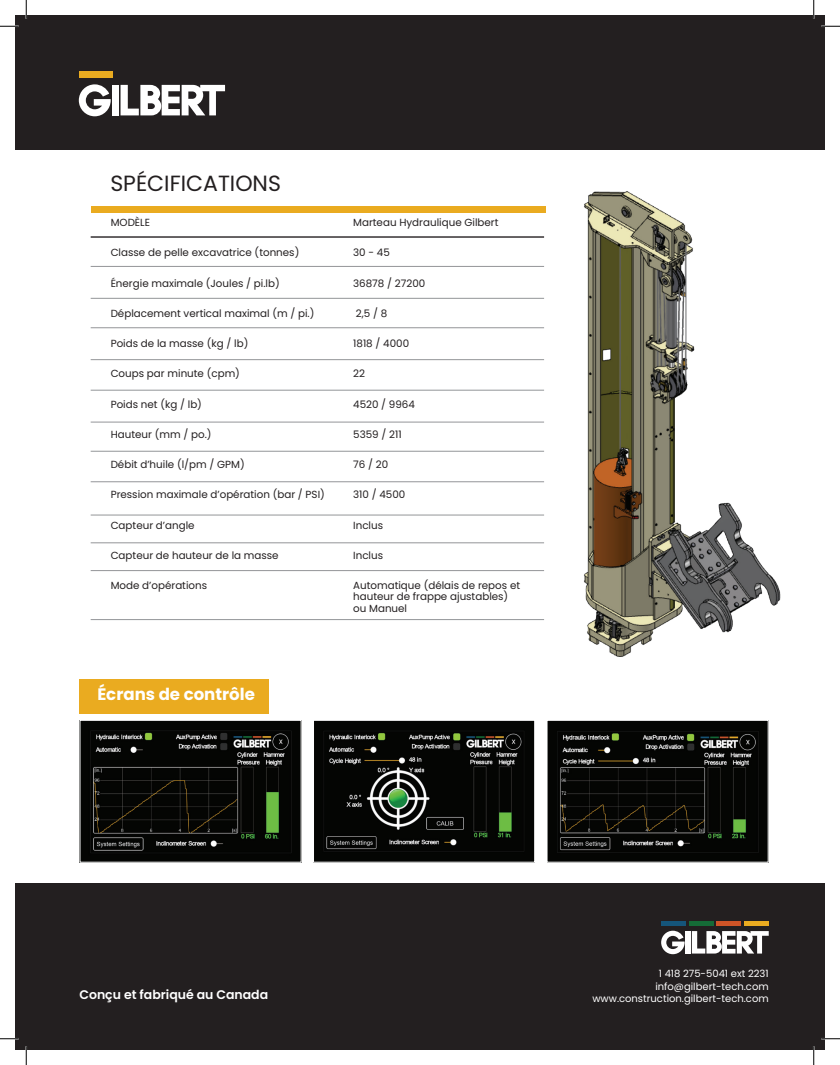
<style>
.page{position:relative;width:840px;height:1065px;background:#fff}
.page>*{position:absolute;margin:0;border:0;box-sizing:border-box;transform-origin:0 0}
.t1{font:22px "Poppins";color:#231f20}
.t2{font:700 16.62px "Poppins";color:#fff}
.t3{font:600 12.5px "Poppins";color:#fff}
.t4{font:10.25px/11.2px "Poppins";color:#231f20}
.t5{font:10px/12.5px "Poppins";color:#fff;text-align:right}
</style>
<div class="page">
<div style="left:15px;top:884px;width:810px;height:166px;background:#231f20"></div>
<div style="left:661px;top:921px;width:25px;height:5px;background:#15557a"></div>
<div style="left:689px;top:921px;width:24px;height:5px;background:#156b37"></div>
<div style="left:716px;top:921px;width:25px;height:5px;background:#ce5427"></div>
<div style="left:744px;top:921px;width:25px;height:5px;background:#eaab20"></div>
<div style="left:685px;top:931px;width:6px;height:23px;background:#fff"></div>
<svg style="left:692px;top:931px;width:77px;height:23px"></svg>
<svg style="left:661px;top:931px;width:24px;height:23px"></svg>
<div style="left:15px;top:15px;width:810px;height:134px;background:#231f20"></div>
<hr style="left:91px;top:236px;width:453px;height:2px;background:#231f20">
<hr style="left:91px;top:327px;width:453px;height:1px;background:#939598">
<hr style="left:91px;top:451px;width:453px;height:1px;background:#939598">
<hr style="left:91px;top:266px;width:453px;height:1px;background:#939598">
<hr style="left:91px;top:359px;width:453px;height:1px;background:#939598">
<hr style="left:91px;top:481px;width:453px;height:1px;background:#939598">
<hr style="left:91px;top:298px;width:453px;height:1px;background:#939598">
<hr style="left:91px;top:390px;width:453px;height:1px;background:#939598">
<hr style="left:91px;top:515px;width:453px;height:1px;background:#939598">
<hr style="left:91px;top:619px;width:453px;height:1px;background:#939598">
<hr style="left:91px;top:422px;width:453px;height:1px;background:#939598">
<hr style="left:91px;top:542px;width:453px;height:1px;background:#939598">
<hr style="left:91px;top:570px;width:453px;height:1px;background:#939598">
<div style="left:91px;top:206px;width:455px;height:6px;background:#eaab20"></div>
<img style="left:548px;top:722px;width:219px;height:139px">
<div style="left:546px;top:720px;width:223px;height:143px;border:1px solid #fff"></div>
<img style="left:315px;top:722px;width:218px;height:139px">
<div style="left:313px;top:720px;width:222px;height:143px;border:1px solid #fff"></div>
<img style="left:81px;top:722px;width:219px;height:139px">
<div style="left:79px;top:720px;width:223px;height:143px;border:1px solid #fff"></div>
<div style="left:79px;top:679px;width:190px;height:34px;background:#eaab20"></div>
<img style="left:525px;top:191px;width:256px;height:466px">
<div style="left:79px;top:71px;width:33px;height:7px;background:#eaab20"></div>
<div style="left:112px;top:85px;width:7px;height:30px;background:#fff"></div>
<svg style="left:121px;top:85px;width:104px;height:30px"></svg>
<svg style="left:79px;top:84px;width:32px;height:32px"></svg>
<svg style="left:0;top:25px;width:19px;height:2px"></svg>
<svg style="left:821px;top:25px;width:19px;height:2px"></svg>
<svg style="left:0;top:1038px;width:19px;height:2px"></svg>
<svg style="left:821px;top:1038px;width:19px;height:2px"></svg>
<svg style="left:25px;top:0;width:2px;height:19px"></svg>
<svg style="left:25px;top:1046px;width:2px;height:19px"></svg>
<svg style="left:813px;top:0;width:2px;height:19px"></svg>
<svg style="left:813px;top:1046px;width:2px;height:19px"></svg>
<h1 class="t1" style="left:110px;top:170px;width:172px">SPÉCIFICATIONS</h1>
<p class="t4" style="left:111px;top:217px;width:41px">MODÈLE</p>
<p class="t4" style="left:353px;top:217px;width:147px">Marteau Hydraulique Gilbert</p>
<p class="t4" style="left:111px;top:247px;width:190px">Classe de pelle excavatrice (tonnes)</p>
<p class="t4" style="left:353px;top:247px;width:38px">30 - 45</p>
<p class="t4" style="left:111px;top:277px;width:171px">Énergie maximale (Joules / pi.lb)</p>
<p class="t4" style="left:353px;top:277px;width:74px">36878 / 27200</p>
<p class="t4" style="left:111px;top:308px;width:205px">Déplacement vertical maximal (m / pi.)</p>
<p class="t4" style="left:356px;top:308px;width:33px">2,5 / 8</p>
<p class="t4" style="left:111px;top:338px;width:139px">Poids de la masse (kg / lb)</p>
<p class="t4" style="left:353px;top:338px;width:57px">1818 / 4000</p>
<p class="t4" style="left:111px;top:368px;width:131px">Coups par minute (cpm)</p>
<p class="t4" style="left:353px;top:368px;width:13px">22</p>
<p class="t4" style="left:111px;top:398px;width:93px">Poids net (kg / lb)</p>
<p class="t4" style="left:353px;top:398px;width:63px">4520 / 9964</p>
<p class="t4" style="left:111px;top:429px;width:102px">Hauteur (mm / po.)</p>
<p class="t4" style="left:353px;top:429px;width:50px">5359 / 211</p>
<p class="t4" style="left:111px;top:459px;width:136px">Débit d’huile (l/pm / GPM)</p>
<p class="t4" style="left:353px;top:459px;width:37px">76 / 20</p>
<p class="t4" style="left:111px;top:489px;width:216px">Pression maximale d’opération (bar / PSI)</p>
<p class="t4" style="left:353px;top:489px;width:54px">310 / 4500</p>
<p class="t4" style="left:111px;top:519px;width:85px">Capteur d’angle</p>
<p class="t4" style="left:353px;top:519px;width:31px">Inclus</p>
<p class="t4" style="left:111px;top:550px;width:170px">Capteur de hauteur de la masse</p>
<p class="t4" style="left:353px;top:550px;width:31px">Inclus</p>
<p class="t4" style="left:111px;top:580px;width:98px">Mode d’opérations</p>
<p class="t4" style="left:353px;top:580px;width:168px">Automatique (délais de repos et hauteur de frappe ajustables) ou Manuel</p>
<h2 class="t2" style="left:97px;top:685px;width:159px">Écrans de contrôle</h2>
<p class="t3" style="left:79px;top:988px;width:190px">Conçu et fabriqué au Canada</p>
<p class="t5" style="left:592px;top:968px;width:178px">1 418 275-5041 ext 2231 info@gilbert-tech.com www.construction.gilbert-tech.com</p>
</div>
